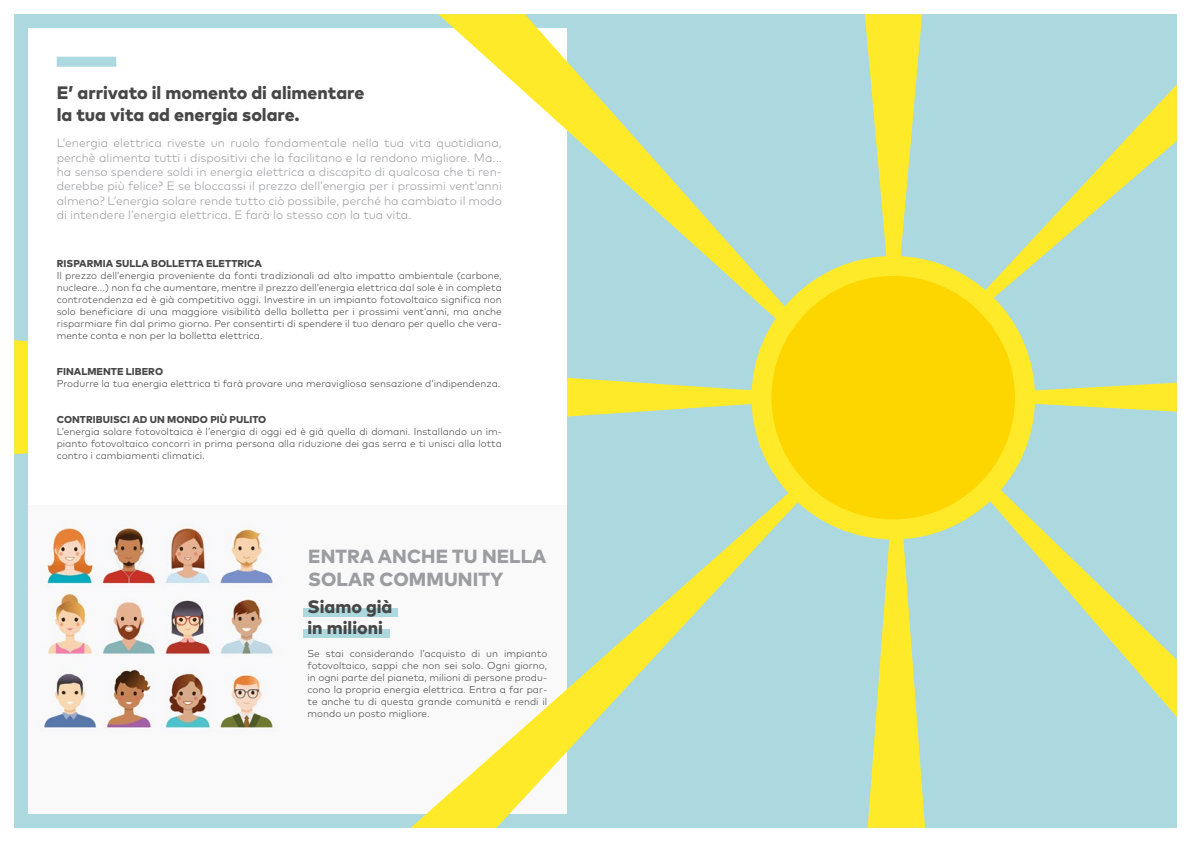
<style>
.page{position:relative;width:1191px;height:842px;background:#fff}
.page>*{position:absolute;margin:0;border:0;box-sizing:border-box;transform-origin:0 0}
.t1{font:800 19px/22.8px "Mark Pro";letter-spacing:.005em;color:#9c9da1}
.t2{font:800 18px/21.6px "Mark Pro";color:#474747}
.t3{font:800 18px/21.6px "Mark Pro";color:#474748}
.t4{font:300 12px/14.4px "Mark Pro";color:#9c9da1;text-align:justify}
.t5{font:300 10px/12px "Mark Pro";color:#474747;text-align:justify}
.t6{font:800 10px "Mark Pro";letter-spacing:.005em;color:#474747}
</style>
<div class="page">
<div style="left:14px;top:14px;width:1162px;height:814px;background:#acd8df"></div>
<svg style="left:864px;top:14px;width:58px;height:245px"></svg>
<svg style="left:14px;top:340px;width:749px;height:115px"></svg>
<div style="left:28px;top:28px;width:539px;height:786px;background:#fff"></div>
<svg style="left:867px;top:535px;width:58px;height:293px"></svg>
<svg style="left:1034px;top:382px;width:143px;height:30px"></svg>
<svg style="left:975px;top:84px;width:202px;height:224px"></svg>
<svg style="left:438px;top:14px;width:357px;height:315px"></svg>
<svg style="left:982px;top:480px;width:195px;height:238px"></svg>
<div style="left:57px;top:57px;width:59px;height:10px;background:#acd8df"></div>
<div style="left:28px;top:506px;width:539px;height:308px;background:#f9f9f9"></div>
<img style="left:43px;top:528px;width:230px;height:200px">
<svg style="left:411px;top:484px;width:395px;height:344px"></svg>
<div style="left:303px;top:608px;width:95px;height:9px;background:#acd8de"></div>
<div style="left:761px;top:266px;width:264px;height:263px;background:#fdd600;border-radius:50%"></div>
<div style="left:751px;top:256px;width:284px;height:283px;border:20px solid #ffea29;border-radius:50%"></div>
<div style="left:303px;top:629px;width:87px;height:9px;background:#acd8de"></div>
<h2 class="t2" style="left:57px;top:81px;width:309px">E’ arrivato il momento di alimentare la tua vita ad energia solare.</h2>
<p class="t4" style="left:57px;top:135px;width:447px">L’energia elettrica riveste un ruolo fondamentale nella tua vita quotidiana, perchè alimenta tutti i dispositivi che la facilitano e la rendono migliore. Ma... ha senso spendere soldi in energia elettrica a discapito di qualcosa che ti ren&shy;derebbe più felice? E se bloccassi il prezzo dell’energia per i prossimi vent’anni almeno? L’energia solare rende tutto ciò possibile, perché ha cambiato il modo di intendere l’energia elettrica. E farà lo stesso con la tua vita.</p>
<p class="t6" style="left:57px;top:256px;width:207px">RISPARMIA SULLA BOLLETTA ELETTRICA</p>
<p class="t5" style="left:57px;top:269px;width:447px">Il prezzo dell’energia proveniente da fonti tradizionali ad alto impatto ambientale (carbone, nucleare...) non fa che aumentare, mentre il prezzo dell’energia elettrica dal sole è in completa controtendenza ed è già competitivo oggi. Investire in un impianto fotovoltaico significa non solo beneficiare di una maggiore visibilità della bolletta per i prossimi vent’anni, ma anche risparmiare fin dal primo giorno. Per consentirti di spendere il tuo denaro per quello che vera&shy;mente conta e non per la bolletta elettrica.</p>
<p class="t6" style="left:57px;top:364px;width:108px">FINALMENTE LIBERO</p>
<p class="t5" style="left:57px;top:377px;width:445px">Produrre la tua energia elettrica ti farà provare una meravigliosa sensazione d’indipendenza.</p>
<p class="t6" style="left:57px;top:412px;width:211px">CONTRIBUISCI AD UN MONDO PIÙ PULITO</p>
<p class="t5" style="left:57px;top:425px;width:447px">L’energia solare fotovoltaica è l’energia di oggi ed è già quella di domani. Installando un im&shy;pianto fotovoltaico concorri in prima persona alla riduzione dei gas serra e ti unisci alla lotta contro i cambiamenti climatici.</p>
<h1 class="t1" style="left:308px;top:543px;width:240px">ENTRA ANCHE TU NELLA<br>SOLAR COMMUNITY</h1>
<h2 class="t3" style="left:307px;top:594px;width:86px">Siamo già in milioni</h2>
<p class="t5" style="left:307px;top:647px;width:241px">Se stai considerando l’acquisto di un impianto fotovoltaico, sappi che non sei solo. Ogni giorno, in ogni parte del pianeta, milioni di persone produ&shy;cono la propria energia elettrica. Entra a far par&shy;te anche tu di questa grande comunità e rendi il mondo un posto migliore.</p>
</div>
